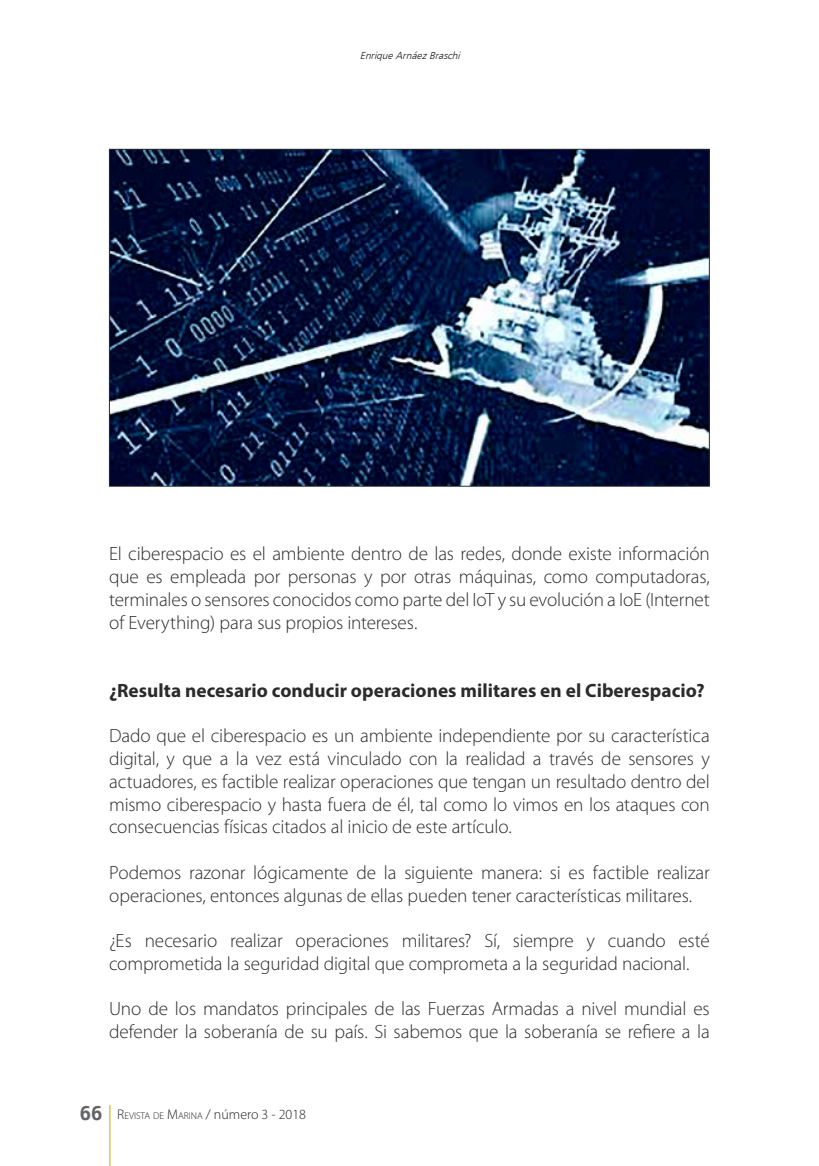
<style>
.page{position:relative;width:819px;height:1166px;background:#fff}
.page>*{position:absolute;margin:0;border:0;box-sizing:border-box;transform-origin:0 0}
.t1{font:300 19.25px/22.8px "Myriad Pro";letter-spacing:-.01em;color:#2b2b2b}
.t2{font:700 19.25px "Myriad Pro";color:#2b2b2b}
.t3{font:italic 300 10.5px "Frugal Sans";color:#231f20}
.t4{font:300 9.8px "Myriad Pro";color:#231f20}
.s1{font-family:"Frugal Sans";font-weight:700;font-size:21px;color:#636466}
.s2{font-size:14px}
</style>
<div class="page">
<hr style="left:109px;top:1105px;width:1px;height:61px;background:#d6be38">
<img style="left:111px;top:151px;width:596px;height:334px">
<p class="t3" style="left:360px;top:50px;width:104px">EnriqueArnáezBraschi</p>
<p class="t1" style="left:109px;top:542px;width:602px;text-align:justify">El ciberespacio es el ambiente dentro de las redes, donde existe información que es empleada por personas y por otras máquinas, como computadoras, terminales o sensores conocidos como parte del IoT y su evolución a IoE (Internet of Everything) para sus propios intereses.</p>
<p class="t2" style="left:109px;top:678px;width:597px">¿Resulta necesario conducir operaciones militares en el Ciberespacio?</p>
<p class="t1" style="left:109px;top:724px;width:602px;text-align:justify">Dado que el ciberespacio es un ambiente independiente por su característica digital, y que a la vez está vinculado con la realidad a través de sensores y actuadores, es factible realizar operaciones que tengan un resultado dentro del mismo ciberespacio y hasta fuera de él, tal como lo vimos en los ataques con consecuencias físicas citados al inicio de este artículo.</p>
<p class="t1" style="left:109px;top:861px;width:602px">Podemos razonar lógicamente de la siguiente manera: si es factible realizar operaciones, entonces algunas de ellas pueden tener características militares.</p>
<p class="t1" style="left:109px;top:929px;width:602px">¿Es necesario realizar operaciones militares? Sí, siempre y cuando esté comprometida la seguridad digital que comprometa a la seguridad nacional.</p>
<p class="t1" style="left:109px;top:997px;width:602px">Uno de los mandatos principales de las Fuerzas Armadas a nivel mundial es defender la soberanía de su país. Si sabemos que la soberanía se refiere a la</p>
<p class="t4" style="left:80px;top:1109px;width:228px"><span class="s1">66</span> <span class="s2">R</span>EVISTA DE <span class="s2">M</span>ARINA <span class="s2">/</span> <span class="s2">número 3 - 2018</span></p>
</div>
